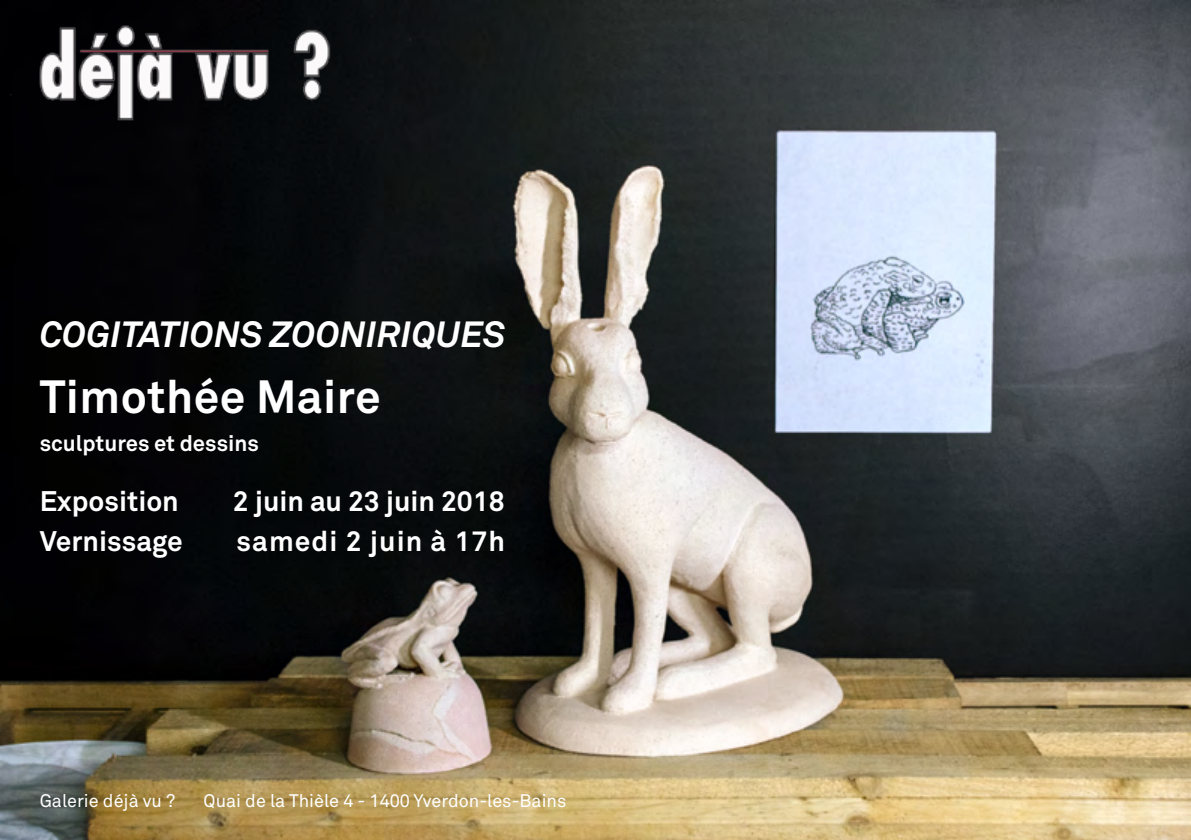
<style>
.page{position:relative;width:1191px;height:840px;background:#fff}
.page>*{position:absolute;margin:0;border:0;box-sizing:border-box;transform-origin:0 0}
.t1{font:700 46px "Akkurat";letter-spacing:.01em;color:#fff}
.t2{font:italic 700 36px "Akkurat";color:#fff}
.t3{font:700 28px "Akkurat";color:#fff}
.t4{font:700 28px "Akkurat";letter-spacing:.04em;color:#fff}
.t5{font:700 22px "Akkurat";color:#fff}
.t6{font:18px "Akkurat";color:#fff}
</style>
<div class="page">
<img style="left:0;top:0;width:1191px;height:839px">
<img style="left:0;top:23px;width:338px;height:140px">
<h2 class="t2" style="left:40px;top:311px;width:467px">COGITATIONS ZOONIRIQUES</h2>
<h1 class="t1" style="left:40px;top:368px;width:342px">Timothée Maire</h1>
<p class="t5" style="left:40px;top:429px;width:221px">sculptures et dessins</p>
<h3 class="t3" style="left:40px;top:483px;width:141px">Exposition</h3>
<h3 class="t3" style="left:233px;top:483px;width:273px">2 juin au 23 juin 2018</h3>
<h3 class="t3" style="left:40px;top:523px;width:145px">Vernissage</h3>
<h3 class="t4" style="left:236px;top:523px;width:270px">samedi 2 juin à 17h</h3>
<p class="t6" style="left:40px;top:789px;width:137px">Galerie déjà vu ?</p>
<p class="t6" style="left:204px;top:789px;width:364px">Quai de la Thièle 4 - 1400 Yverdon-les-Bains</p>
</div>
